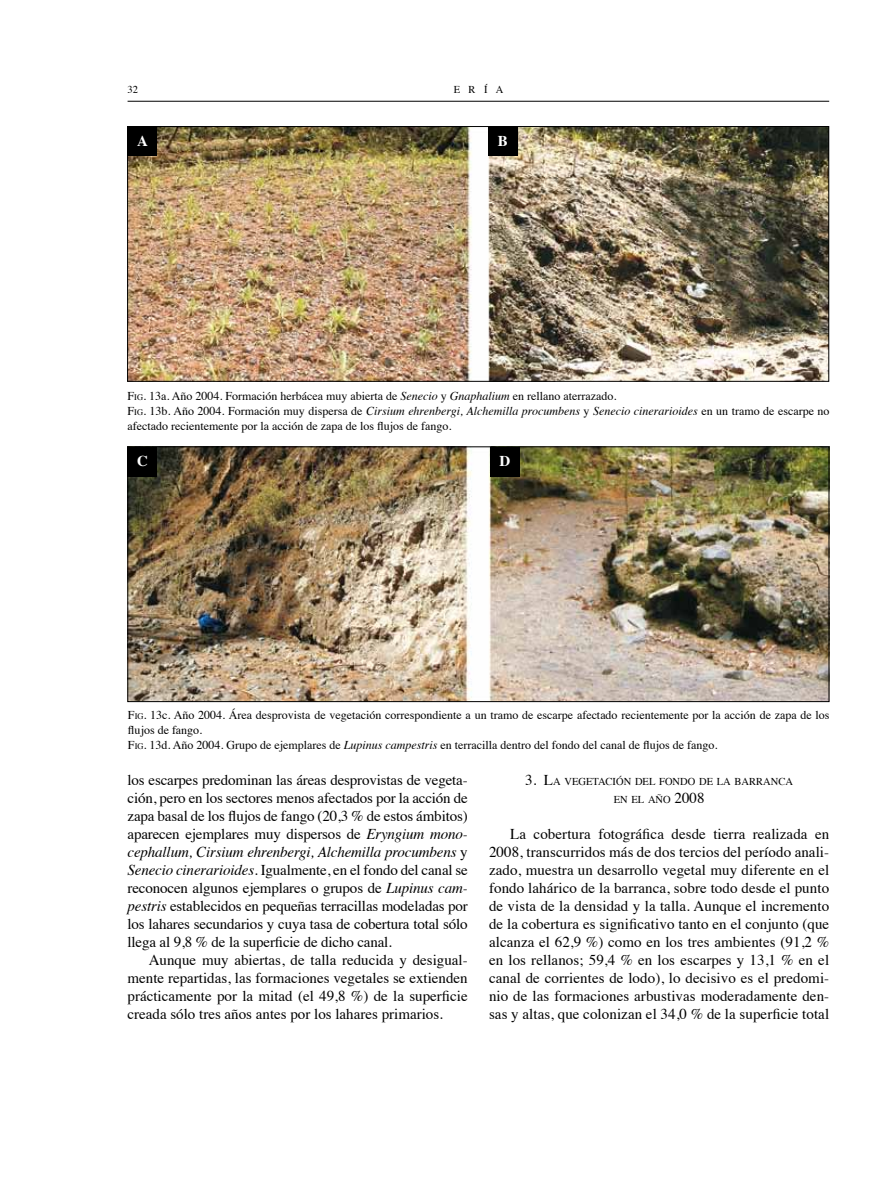
<style>
.page{position:relative;width:893px;height:1191px;background:#fff}
.page>*{position:absolute;margin:0;border:0;box-sizing:border-box;transform-origin:0 0}
.t1{font:15px/18px "Times";color:#000;text-align:justify}
.t2{font:700 15px "Times";color:#fff}
.t3{font:12px/15px "Times";color:#000}
.t4{font:10.5px/18px "Times";color:#000;text-align:center}
.t5{font:10.5px "Times";color:#000}
.s1{font-style:inherit}
.s2{font-size:8.4px}
.s3{font-style:italic}
.s4{font-size:15px}
</style>
<div class="page">
<hr style="left:128px;top:101px;width:701px;height:1px;background:#000">
<img style="left:129px;top:128px;width:698px;height:251px">
<div style="left:127px;top:126px;width:702px;height:255px;border:1px solid #000"></div>
<img style="left:130px;top:448px;width:697px;height:252px">
<div style="left:128px;top:446px;width:701px;height:256px;border:1px solid #000"></div>
<div style="left:127px;top:126px;width:30px;height:30px;background:#000"></div>
<div style="left:488px;top:126px;width:30px;height:30px;background:#000"></div>
<div style="left:128px;top:446px;width:29px;height:30px;background:#000"></div>
<div style="left:490px;top:446px;width:30px;height:30px;background:#000"></div>
<p class="t5" style="left:128px;top:80px;width:12px">32</p>
<p class="t5" style="left:454px;top:80px;width:48px">Er ía</p>
<p class="t2" style="left:137px;top:127px;width:12px">A</p>
<p class="t2" style="left:498px;top:127px;width:12px">B</p>
<p class="t3" style="left:128px;top:388px;width:703px"><span class="s1">F</span><span class="s2">IG</span>. 13a. Año 2004. Formación herbácea muy abierta de <span class="s3">Senecio</span> y <span class="s3">Gnaphalium</span> en rellano aterrazado.<br><span class="s1">F</span><span class="s2">IG</span>. 13b. Año 2004. Formación muy dispersa de <span class="s3">Cirsium ehrenbergi, Alchemilla procumbens</span> y <span class="s3">Senecio cinerarioides</span> en un tramo de escarpe no afectado recientemente por la acción de zapa de los flujos de fango.</p>
<p class="t2" style="left:137px;top:447px;width:12px">C</p>
<p class="t2" style="left:500px;top:447px;width:12px">D</p>
<p class="t3" style="left:128px;top:707px;width:703px"><span class="s1">F</span><span class="s2">IG</span>. 13c. Año 2004. Área desprovista de vegetación correspondiente a un tramo de escarpe afectado recientemente por la acción de zapa de los flujos de fango.<br><span class="s1">F</span><span class="s2">IG</span>. 13d. Año 2004. Grupo de ejemplares de <span class="s3">Lupinus campestris</span> en terracilla dentro del fondo del canal de flujos de fango.</p>
<p class="t1" style="left:128px;top:770px;width:342px">los escarpes predominan las áreas desprovistas de vegeta&shy;ción, pero en los sectores menos afectados por la acción de zapa basal de los flujos de fango (20,3 % de estos ámbitos) aparecen ejemplares muy dispersos de <span class="s3">Eryngium mono&shy;cephallum, Cirsium ehrenbergi, Alchemilla procumbens</span> y <span class="s3">Senecio cinerarioides</span>. Igualmente, en el fondo del canal se reconocen algunos ejemplares o grupos de <span class="s3">Lupinus cam&shy;pestris</span> establecidos en pequeñas terracillas modeladas por los lahares secundarios y cuya tasa de cobertura total sólo llega al 9,8 % de la superficie de dicho canal.</p>
<p class="t1" style="left:128px;top:950px;width:342px;text-indent:21px">Aunque muy abiertas, de talla reducida y desigual&shy;mente repartidas, las formaciones vegetales se extienden prácticamente por la mitad (el 49,8 %) de la superficie creada sólo tres años antes por los lahares primarios.</p>
<p class="t4" style="left:525px;top:772px;width:269px"><span class="s4">3. L</span>A VEGETACIÓN DEL FONDO DE LA BARRANCA<br>EN EL AÑO <span class="s4">2008</span></p>
<p class="t1" style="left:489px;top:824px;width:342px;text-indent:21px">La cobertura fotográfica desde tierra realizada en 2008, transcurridos más de dos tercios del período anali&shy;zado, muestra un desarrollo vegetal muy diferente en el fondo lahárico de la barranca, sobre todo desde el punto de vista de la densidad y la talla. Aunque el incremento de la cobertura es significativo tanto en el conjunto (que alcanza el 62,9 %) como en los tres ambientes (91,2 % en los rellanos; 59,4 % en los escarpes y 13,1 % en el canal de corrientes de lodo), lo decisivo es el predomi&shy;nio de las formaciones arbustivas moderadamente den&shy;sas y altas, que colonizan el 34,0 % de la superficie total</p>
</div>
